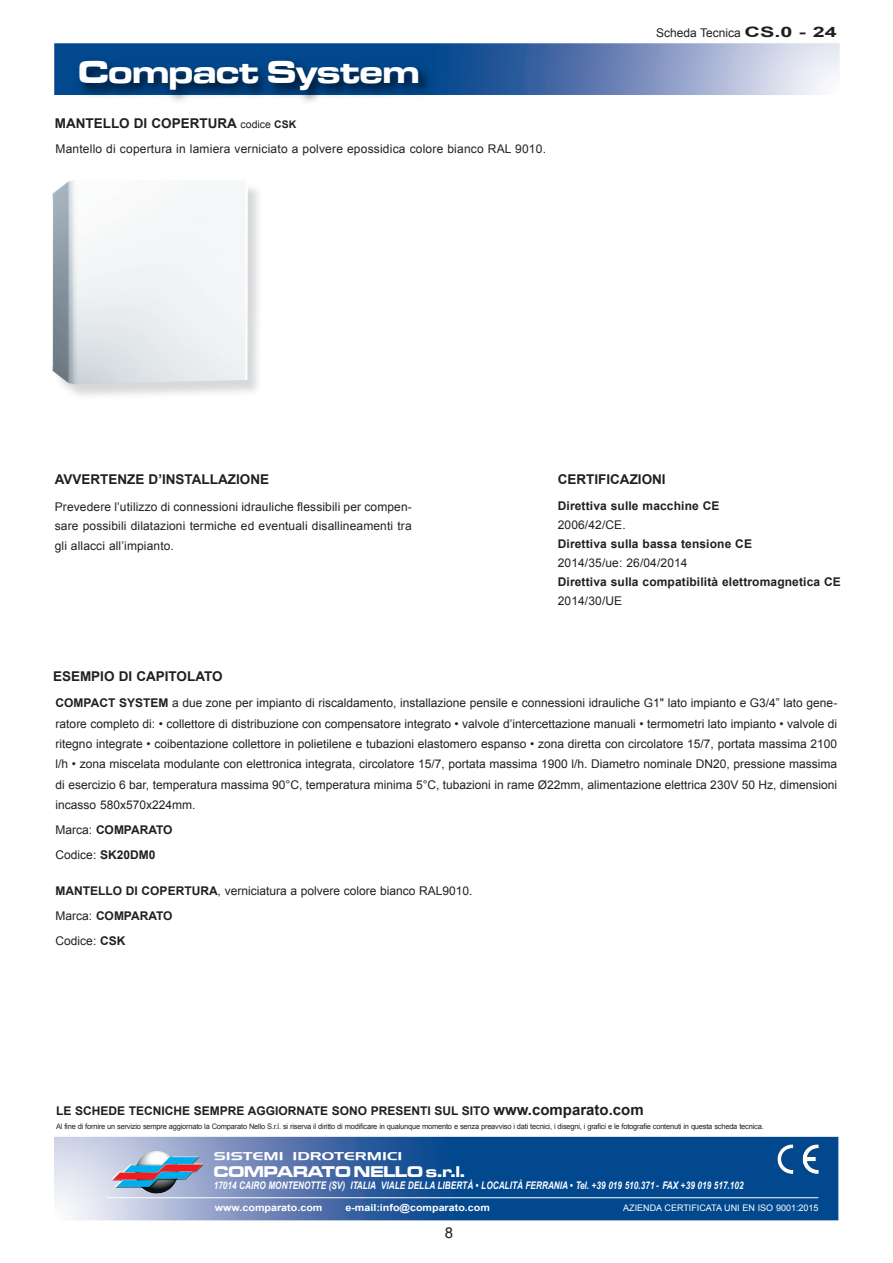
<style>
.page{position:relative;width:893px;height:1263px;background:#fff}
.page>*{position:absolute;margin:0;border:0;box-sizing:border-box;transform-origin:0 0}
.t1{font:33px "Microgramma D Bold Exte";color:#fff}
.t2{font:16.05px "Microgramma D Bold Exte";color:#fff}
.t3{font:15px "Arial";color:#231f20}
.t4{font:700 13.5px "Arial";color:#231f20}
.t5{font:12px/20.4px "Arial";letter-spacing:.01em;color:#231f20;text-align:justify}
.t6{font:700 12px "Arial";letter-spacing:.01em;color:#231f20}
.t7{font:10.95px "Aero";color:#fff;scale:1.45 1}
.t8{font:italic 700 10.5px "Arial Narrow";letter-spacing:.005em;color:#fff;scale:.95 1}
.t9{font:700 9.75px "Arial";color:#fff;scale:1.1 1}
.t10{font:9px "Arial";color:#fff}
.t11{font:7.5px "Arial";letter-spacing:-.03em;color:#231f20}
.s1{font-weight:400;font-size:10.5px}
.s2{font-size:10.5px}
.s3{font-weight:700;font-size:14.4px}
.s4{font-weight:700}
.s5{font-family:"Helvetica"}
.s6{font-weight:400}
.s7{font-size:15px}
</style>
<div class="page">
<img style="left:55px;top:1136px;width:784px;height:85px">
<hr style="left:107px;top:1197px;width:711px;height:1px;background:#fff">
<img style="left:112px;top:1151px;width:91px;height:43px">
<img style="left:802px;top:1144px;width:17px;height:23px">
<img style="left:54px;top:43px;width:786px;height:52px">
<img style="left:69px;top:47px;width:622px;height:55px">
<img style="left:52px;top:181px;width:206px;height:215px">
<p class="t1" style="left:78px;top:53px;width:342px">Compact System</p>
<p class="t4" style="left:55px;top:116px;width:243px">MANTELLO DI COPERTURA <span class="s1">codice</span> <span class="s2">CSK</span></p>
<p class="t5" style="left:55px;top:138px;width:492px">Mantello di copertura in lamiera verniciato a polvere epossidica colore bianco RAL 9010.</p>
<p class="t5" style="left:656px;top:22px;width:182px">Scheda Tecnica <span class="s3">CS.0 - 24</span></p>
<p class="t4" style="left:55px;top:472px;width:216px">AVVERTENZE D’INSTALLAZIONE</p>
<p class="t5" style="left:55px;top:497px;width:359px;line-height:19.5px">Prevedere l’utilizzo di connessioni idrauliche flessibili per compen&shy;sare possibili dilatazioni termiche ed eventuali disallineamenti tra gli allacci all’impianto.</p>
<p class="t4" style="left:53px;top:668px;width:171px">ESEMPIO DI CAPITOLATO</p>
<p class="t4" style="left:558px;top:472px;width:109px">CERTIFICAZIONI</p>
<p class="t6" style="left:558px;top:499px;width:163px">Direttiva sulle macchine CE</p>
<p class="t5" style="left:558px;top:514px;width:70px">2006/42/CE.</p>
<p class="t6" style="left:558px;top:537px;width:196px">Direttiva sulla bassa tensione CE</p>
<p class="t5" style="left:558px;top:552px;width:131px">2014/35/ue: 26/04/2014</p>
<p class="t6" style="left:558px;top:575px;width:285px">Direttiva sulla compatibilità elettromagnetica CE</p>
<p class="t5" style="left:558px;top:591px;width:66px">2014/30/UE</p>
<p class="t5" style="left:56px;top:693px;width:783px"><span class="s4">COMPACT SYSTEM</span> a due zone per impian<span class="s5">to</span> di riscaldamento, installazione pensile e connessioni idrauliche G1" lato impianto e G3/4” lato gene&shy;ratore completo di: • colle<span class="s5">tt</span>ore di distribuzione con compensatore integrato • valvole d’interce<span class="s5">tt</span>azione manuali • termometri lato impianto • valvole di ritegno integrate • coibentazione colle<span class="s5">tt</span>ore in polie<span class="s5">ti</span>lene e tubazioni elastomero espanso • zona dire<span class="s5">tt</span>a con circolatore 15/7, portata massima 2100 l/h • zona miscelata modulante con ele<span class="s5">tt</span>ronica integrata, circolatore 15/7, portata massima 1900 l/h. Diametro nominale DN20, pressione massima di esercizio 6 bar, temperatura massima 90°C, temperatura minima 5°C, tubazioni in rame Ø22mm, alimentazione ele<span class="s5">tt</span>rica 230V 50 Hz, dimensioni incasso 580x570x224mm.</p>
<p class="t6" style="left:56px;top:823px;width:119px"><span class="s6">Marca:</span> COMPARATO</p>
<p class="t5" style="left:56px;top:845px;width:101px">Codice: <span class="s4">SK20DM0</span></p>
<p class="t5" style="left:56px;top:880px;width:418px"><span class="s4">MANTELLO DI COPERTURA</span>, verniciatura a polvere colore bianco RAL9010.</p>
<p class="t6" style="left:56px;top:909px;width:119px"><span class="s6">Marca:</span> COMPARATO</p>
<p class="t5" style="left:56px;top:930px;width:71px">Codice: <span class="s4">CSK</span></p>
<p class="t6" style="left:56px;top:1104px;width:589px">LE SCHEDE TECNICHE SEMPRE AGGIORNATE SONO PRESENTI SUL SITO <span class="s7">www.comparato.com</span></p>
<p class="t11" style="left:56px;top:1122px;width:709px">Al fine di fornire un servizio sempre aggiornato la Comparato Nello S.r.l. si riserva il diritto di modificare in qualunque momento e senza preavviso i dati tecnici, i disegni, i grafici e le fotografie contenuti in questa scheda tecnica.</p>
<p class="t7" style="left:214px;top:1150px;width:132px">SISTEMI IDROTERMICI</p>
<p class="t2" style="left:214px;top:1163px;width:253px">COMPARATO NELLO s.r.l.</p>
<p class="t8" style="left:214px;top:1179px;width:559px">17014 CAIRO MONTENOTTE (SV) ITALIA VIALE DELLA LIBERTÀ • LOCALITÀ FERRANIA • Tel. +39 019 510.371 - FAX +39 019 517.102</p>
<p class="t9" style="left:215px;top:1202px;width:99px">www.comparato.com</p>
<p class="t9" style="left:345px;top:1202px;width:133px">e-mail:info@comparato.com</p>
<p class="t10" style="left:623px;top:1202px;width:197px">AZIENDA CERTIFICATA UNI EN ISO 9001:2015</p>
<p class="t3" style="left:445px;top:1224px;width:10px">8</p>
</div>
